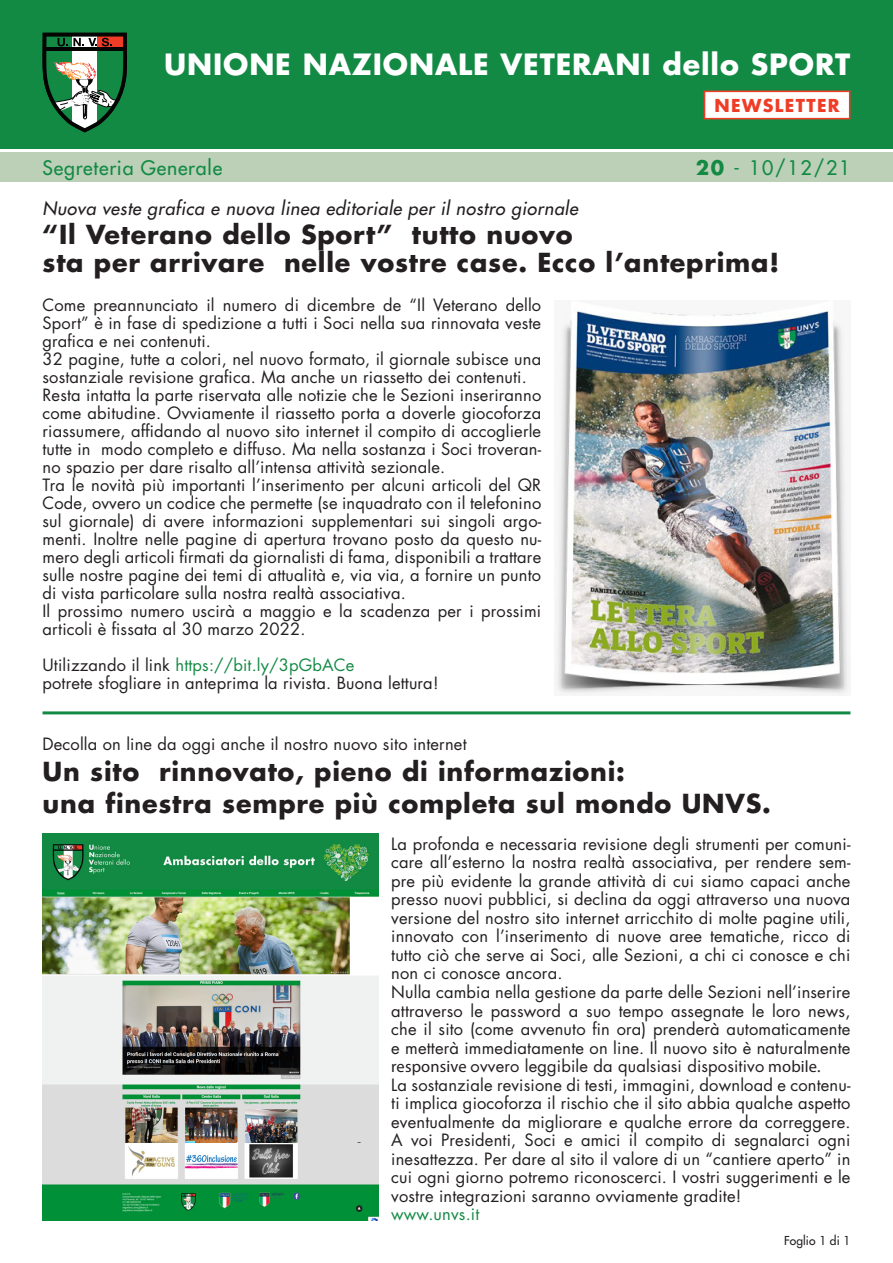
<style>
.page{position:relative;width:893px;height:1263px;background:#fff}
.page>*{position:absolute;margin:0;border:0;box-sizing:border-box;transform-origin:0 0}
.t1{font:700 28.5px "Futura";letter-spacing:.03em;color:#fff}
.t2{font:700 25.5px "Futura";letter-spacing:.03em;color:#231f20}
.t3{font:19.5px "Futura";letter-spacing:.04em;color:#138a44}
.t4{font:italic 18px "Futura";letter-spacing:.03em;color:#231f20}
.t5{font:700 17.4px "Futura";letter-spacing:.08em;color:#ef3c27}
.t6{font:16.5px/18.6px "Futura";letter-spacing:.01em;color:#231f20;text-align:justify}
.t7{font:16.5px "Futura";letter-spacing:.01em;color:#138a44}
.t8{font:12px "Futura";letter-spacing:.01em;color:#231f20}
.s1{font-weight:700}
.s2{color:#231f20}
.s3{font-family:"Myriad Pro"}
</style>
<div class="page">
<div style="left:0;top:0;width:893px;height:149px;background:#138a44"></div>
<div style="left:704px;top:91px;width:146px;height:28px;background:#fff"></div>
<div style="left:704px;top:91px;width:146px;height:28px;border:2px solid #ef3c27"></div>
<div style="left:0;top:152px;width:893px;height:29px;background:#bbd0b7"></div>
<img style="left:555px;top:300px;width:294px;height:395px">
<svg style="left:43px;top:33px;width:84px;height:99px"></svg>
<hr style="left:43px;top:711px;width:807px;height:3px;background:#138a44">
<img style="left:43px;top:833px;width:336px;height:387px">
<p class="t1" style="left:164px;top:44px;width:688px">UNIONE NAZIONALE VETERANI dello SPORT</p>
<p class="t5" style="left:714px;top:93px;width:127px">NEWSLETTER</p>
<p class="t3" style="left:43px;top:155px;width:181px">Segreteria Generale</p>
<p class="t4" style="left:43px;top:197px;width:537px">Nuova veste grafica e nuova linea editoriale per il nostro giornale</p>
<p class="t2" style="left:43px;top:217px;width:532px">“Il Veterano dello Sport” tutto nuovo</p>
<p class="t2" style="left:43px;top:245px;width:738px">sta per arrivare nelle vostre case. Ecco l’anteprima!</p>
<p class="t3" style="left:696px;top:155px;width:156px"><span class="s1">20</span> - 10/12/21</p>
<p class="t6" style="left:43px;top:295px;width:500px;line-height:18px">Come preannunciato il numero di dicembre de “Il Veterano dello Sport” è in fase di spedizione a tutti i Soci nella sua rinnovata veste grafica e nei contenuti.</p>
<p class="t6" style="left:43px;top:349px;width:500px;line-height:18px">32 pagine, tutte a colori, nel nuovo formato, il giornale subisce una sostanziale revisione grafica. Ma anche un riassetto dei contenuti.</p>
<p class="t6" style="left:43px;top:385px;width:500px;line-height:18px">Resta intatta la parte riservata alle notizie che le Sezioni inseriranno come abitudine. Ovviamente il riassetto porta a doverle giocoforza riassumere, affidando al nuovo sito internet il compito di accoglierle tutte in modo completo e diffuso. Ma nella sostanza i Soci troveran&shy;no spazio per dare risalto all’intensa attività sezionale.</p>
<p class="t6" style="left:43px;top:475px;width:500px;line-height:18px">Tra le novità più importanti l’inserimento per alcuni articoli del QR Code, ovvero un codice che permette (se inquadrato con il telefonino sul giornale) di avere informazioni supplementari sui singoli argo&shy;menti. Inoltre nelle pagine di apertura trovano posto da questo nu&shy;mero degli articoli firmati da giornalisti di fama, disponibili a trattare sulle nostre pagine dei temi di attualità e, via via, a fornire un punto di vista particolare sulla nostra realtà associativa.</p>
<p class="t6" style="left:43px;top:601px;width:500px;line-height:18px">Il prossimo numero uscirà a maggio e la scadenza per i prossimi articoli è fissata al 30 marzo 2022.</p>
<p class="t7" style="left:43px;top:653px;width:313px"><span class="s2">Utilizzando il link</span> https://bit.ly/3pGbACe</p>
<p class="t6" style="left:43px;top:673px;width:398px">potrete sfogliare in anteprima la rivista. Buona lettura!</p>
<p class="t6" style="left:43px;top:735px;width:426px">Decolla on line da oggi anche il nostro nuovo sito internet</p>
<p class="t2" style="left:43px;top:754px;width:584px">Un sito rinnovato, pieno di informazioni:</p>
<p class="t2" style="left:43px;top:785px;width:730px">una finestra sempre più completa sul mondo UNVS.</p>
<p class="t6" style="left:391px;top:834px;width:461px">La profonda e necessaria revisione degli strumenti per comuni&shy;care all’esterno la nostra realtà associativa, per rendere sem&shy;pre più evidente la grande attività di cui siamo capaci anche presso nuovi pubblici, si declina da oggi attraverso una nuova versione del nostro sito internet arricchito di molte pagine utili, innovato con l’inserimento di nuove aree tematiche, ricco di tutto ciò che serve ai Soci, alle Sezioni, a chi ci conosce e chi non ci conosce ancora.</p>
<p class="t6" style="left:391px;top:982px;width:461px">Nulla cambia nella gestione da parte delle Sezioni nell’inserire attraverso le password a suo tempo assegnate le loro news, che il sito (come avvenuto fin ora) prenderà automaticamente e metterà immediatamente on line. Il nuovo sito è naturalmente <span class="s3">responsive</span> ovvero leggibile da qualsiasi dispositivo <span class="s3">mobile.</span></p>
<p class="t6" style="left:391px;top:1075px;width:461px">La sostanziale revisione di testi, immagini, download e contenu&shy;ti implica giocoforza il rischio che il sito abbia qualche aspetto eventualmente da migliorare e qualche errore da correggere.<br>A voi Presidenti, Soci e amici il compito di segnalarci ogni inesattezza. Per dare al sito il valore di un “cantiere aperto” in cui ogni giorno potremo riconoscerci. I vostri suggerimenti e le vostre integrazioni saranno ovviamente gradite!</p>
<p class="t7" style="left:391px;top:1203px;width:90px">www.unvs.it</p>
<p class="t8" style="left:784px;top:1232px;width:68px">Foglio 1 di 1</p>
</div>
